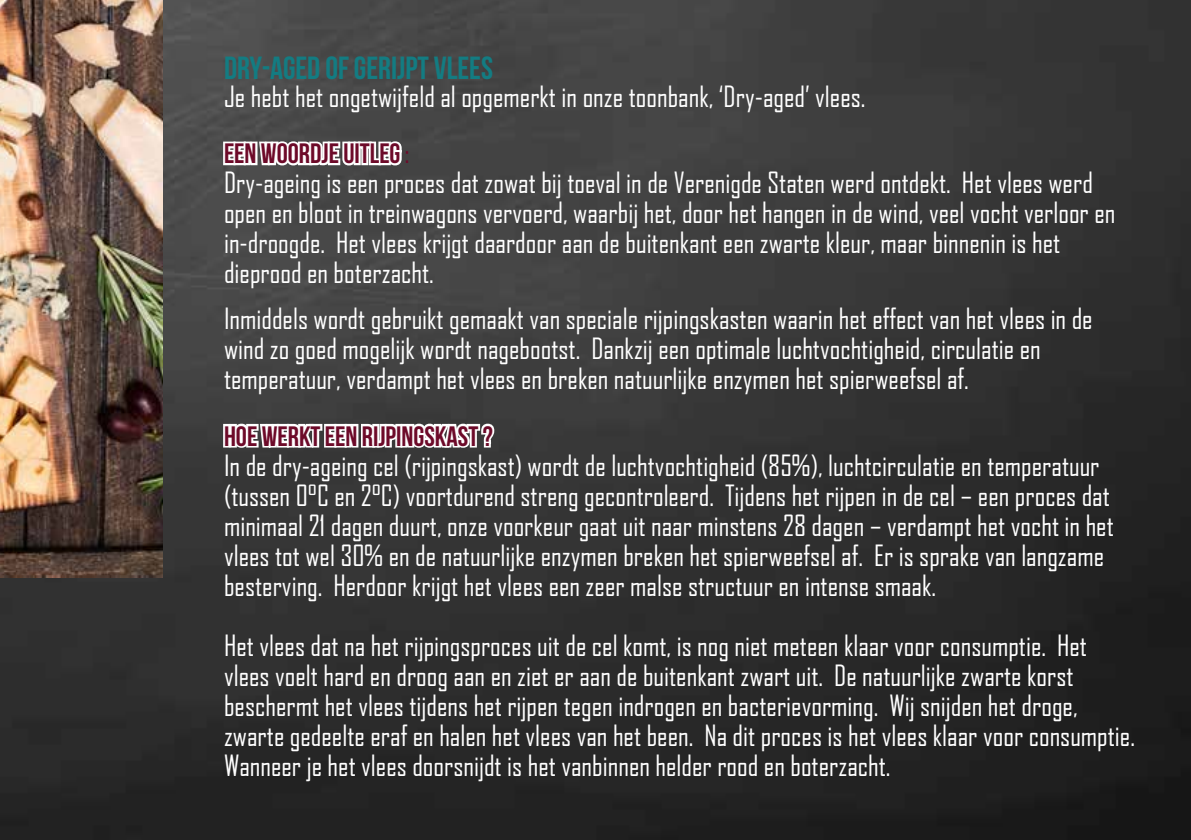
<style>
.page{position:relative;width:1191px;height:840px;background:#fff}
.page>*{position:absolute;margin:0;border:0;box-sizing:border-box;transform-origin:0 0}
.t1{font:32px "Bebas Neue";color:#137c82}
.t2{font:28px/30px "Agency FB";color:#fff}
.t3{font:28px "Bebas Neue";color:#6d0a29}
.s1{font-family:"Agency FB"}
</style>
<div class="page">
<img style="left:0;top:0;width:1191px;height:839px">
<img style="left:0;top:0;width:163px;height:577px">
<svg style="left:221px;top:115px;width:183px;height:84px"></svg>
<svg style="left:221px;top:397px;width:275px;height:84px"></svg>
<p class="t1" style="left:224px;top:50px;width:270px">DRY-AGED OF GERIJPT VLEES</p>
<p class="t2" style="left:224px;top:81px;width:643px">Je hebt het ongetwijfeld al opgemerkt in onze toonbank, ‘Dry-aged’ vlees.</p>
<p class="t3" style="left:224px;top:138px;width:187px">EEN WOORDJE UITLEG <span class="s1">:</span></p>
<p class="t2" style="left:224px;top:167px;width:893px">Dry-ageing is een proces dat zowat bij toeval in de Verenigde Staten werd ontdekt. Het vlees werd open en bloot in treinwagons vervoerd, waarbij het, door het hangen in de wind, veel vocht verloor en in-droogde. Het vlees krijgt daardoor aan de buitenkant een zwarte kleur, maar binnenin is het dieprood en boterzacht.</p>
<p class="t2" style="left:224px;top:303px;width:870px">Inmiddels wordt gebruikt gemaakt van speciale rijpingskasten waarin het effect van het vlees in de wind zo goed mogelijk wordt nagebootst. Dankzij een optimale luchtvochtigheid, circulatie en temperatuur, verdampt het vlees en breken natuurlijke enzymen het spierweefsel af.</p>
<p class="t3" style="left:224px;top:420px;width:270px">HOE WERKT EEN RIJPINGSKAST ?</p>
<p class="t2" style="left:224px;top:449px;width:891px">In de dry-ageing cel (rijpingskast) wordt de luchtvochtigheid (85%), luchtcirculatie en temperatuur (tussen 0°C en 2°C) voortdurend streng gecontroleerd. Tijdens het rijpen in de cel – een proces dat minimaal 21 dagen duurt, onze voorkeur gaat uit naar minstens 28 dagen – verdampt het vocht in het vlees tot wel 30% en de natuurlijke enzymen breken het spierweefsel af. Er is sprake van langzame besterving. Herdoor krijgt het vlees een zeer malse structuur en intense smaak.</p>
<p class="t2" style="left:224px;top:629px;width:912px">Het vlees dat na het rijpingsproces uit de cel komt, is nog niet meteen klaar voor consumptie. Het vlees voelt hard en droog aan en ziet er aan de buitenkant zwart uit. De natuurlijke zwarte korst beschermt het vlees tijdens het rijpen tegen indrogen en bacterievorming. Wij snijden het droge, zwarte gedeelte eraf en halen het vlees van het been. Na dit proces is het vlees klaar voor consumptie.<br>Wanneer je het vlees doorsnijdt is het vanbinnen helder rood en boterzacht.</p>
</div>
